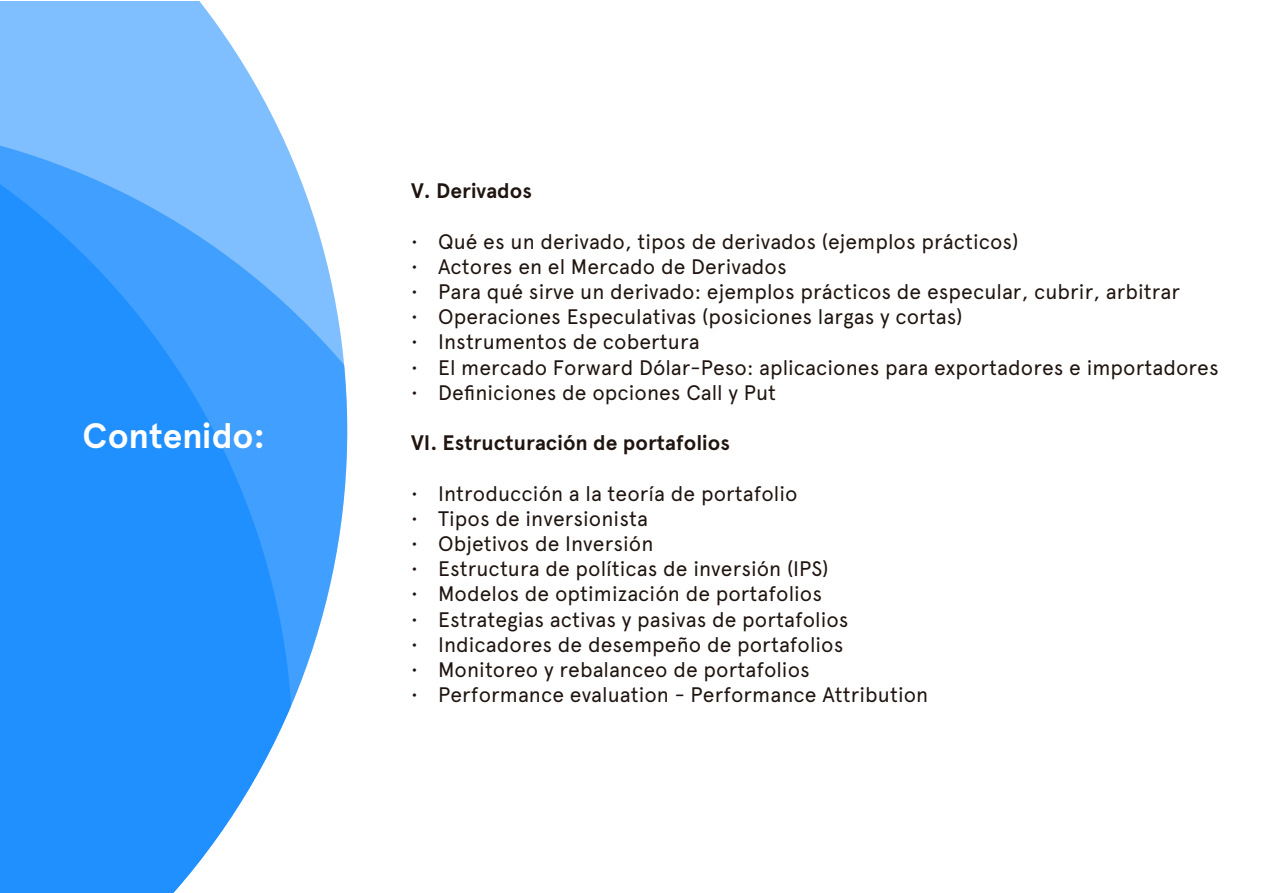
<style>
.page{position:relative;width:1263px;height:893px;background:#fff}
.page>*{position:absolute;margin:0;border:0;box-sizing:border-box;transform-origin:0 0}
.t1{font:700 35.25px "Apercu";letter-spacing:-.005em;color:#fff}
.t2{font:21px "Apercu";color:#1f140f}
.t3{font:700 21px "Apercu";color:#1f140f}
</style>
<div class="page">
<svg style="left:0;top:2px;width:347px;height:891px;background:#59abff"></svg>
<h1 class="t1" style="left:83px;top:414px;width:184px">Contenido:</h1>
<p class="t3" style="left:411px;top:178px;width:122px">V. Derivados</p>
<p class="t2" style="left:411px;top:229px;width:609px">• Qué es un derivado, tipos de derivados (ejemplos prácticos)</p>
<p class="t2" style="left:411px;top:254px;width:377px">• Actores en el Mercado de Derivados</p>
<p class="t2" style="left:411px;top:279px;width:770px">• Para qué sirve un derivado: ejemplos prácticos de especular, cubrir, arbitrar</p>
<p class="t2" style="left:411px;top:304px;width:553px">• Operaciones Especulativas (posiciones largas y cortas)</p>
<p class="t2" style="left:411px;top:329px;width:290px">• Instrumentos de cobertura</p>
<p class="t2" style="left:411px;top:355px;width:809px">• El mercado Forward Dólar-Peso: aplicaciones para exportadores e importadores</p>
<p class="t2" style="left:411px;top:380px;width:366px">• Definiciones de opciones Call y Put</p>
<p class="t3" style="left:411px;top:430px;width:320px">VI. Estructuración de portafolios</p>
<p class="t2" style="left:411px;top:481px;width:388px">• Introducción a la teoría de portafolio</p>
<p class="t2" style="left:411px;top:506px;width:238px">• Tipos de inversionista</p>
<p class="t2" style="left:411px;top:531px;width:244px">• Objetivos de Inversión</p>
<p class="t2" style="left:411px;top:556px;width:419px">• Estructura de políticas de inversión (IPS)</p>
<p class="t2" style="left:411px;top:581px;width:412px">• Modelos de optimización de portafolios</p>
<p class="t2" style="left:411px;top:607px;width:439px">• Estrategias activas y pasivas de portafolios</p>
<p class="t2" style="left:411px;top:632px;width:434px">• Indicadores de desempeño de portafolios</p>
<p class="t2" style="left:411px;top:657px;width:400px">• Monitoreo y rebalanceo de portafolios</p>
<p class="t2" style="left:411px;top:682px;width:519px">• Performance evaluation - Performance Attribution</p>
</div>
